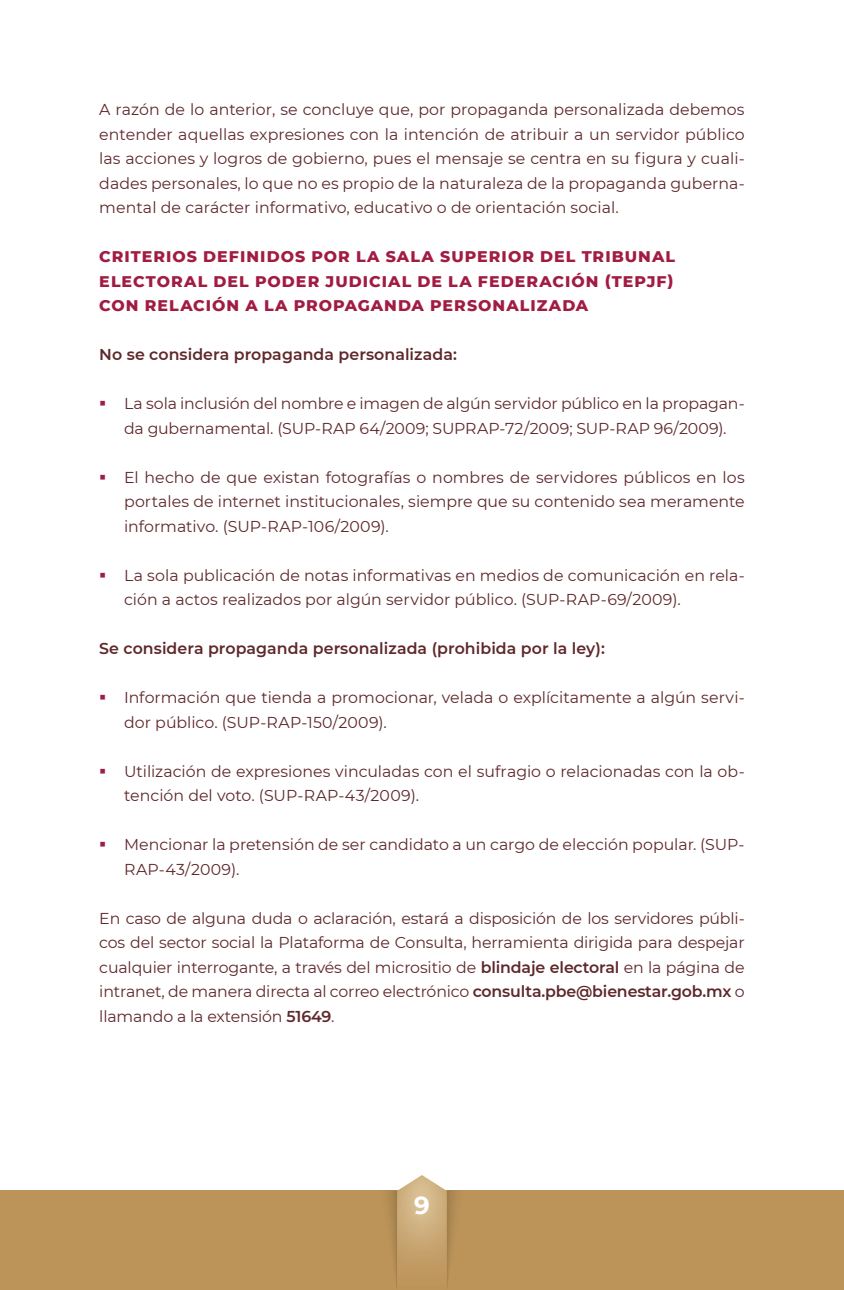
<style>
.page{position:relative;width:844px;height:1290px;background:#fff}
.page>*{position:absolute;margin:0;border:0;box-sizing:border-box;transform-origin:0 0}
.t1{font:700 24.5px "Montserrat";color:#fff}
.t2{font:15.75px/24.5px "Montserrat";color:#5f282b}
.t3{font:800 15.75px/24.5px "Montserrat";letter-spacing:.065em;color:#a11c42;text-align:justify}
.t4{font:600 15.75px "Montserrat";letter-spacing:.005em;color:#5f282b}
.s1{color:#a11c42}
.s2{font-weight:600}
</style>
<div class="page">
<div style="left:0;top:1191px;width:843px;height:99px;background:#bc945a"></div>
<svg style="left:388px;top:1191px;width:68px;height:97px"></svg>
<img style="left:397px;top:1175px;width:49px;height:113px">
<p class="t2" style="left:99px;top:97px;width:646px;text-align:justify">A razón de lo anterior, se concluye que, por propaganda personalizada debemos entender aquellas expresiones con la intención de atribuir a un servidor público las acciones y logros de gobierno, pues el mensaje se centra en su figura y cuali&shy;dades personales, lo que no es propio de la naturaleza de la propaganda guberna&shy;mental de carácter informativo, educativo o de orientación social.</p>
<p class="t3" style="left:99px;top:243px;width:577px">CRITERIOS DEFINIDOS POR LA SALA SUPERIOR DEL TRIBUNAL ELECTORAL DEL PODER JUDICIAL DE LA FEDERACIÓN (TEPJF)<br>CON RELACIÓN A LA PROPAGANDA PERSONALIZADA</p>
<p class="t4" style="left:99px;top:343px;width:359px">No se considera propaganda personalizada:</p>
<p class="t2" style="left:99px;top:391px;width:646px;text-align:center"><span class="s1">▪</span> La sola inclusión del nombre e imagen de algún servidor público en la propagan&shy;da gubernamental. (SUP-RAP 64/2009; SUPRAP-72/2009; SUP-RAP 96/2009).</p>
<p class="t2" style="left:124px;top:464px;width:622px;text-align:justify;text-indent:-25px"><span class="s1">▪</span> El hecho de que existan fotografías o nombres de servidores públicos en los portales de internet institucionales, siempre que su contenido sea meramente informativo. (SUP-RAP-106/2009).</p>
<p class="t2" style="left:124px;top:562px;width:622px;text-indent:-25px"><span class="s1">▪</span> La sola publicación de notas informativas en medios de comunicación en rela&shy;ción a actos realizados por algún servidor público. (SUP-RAP-69/2009).</p>
<p class="t4" style="left:99px;top:637px;width:507px">Se considera propaganda personalizada (prohibida por la ley):</p>
<p class="t2" style="left:124px;top:685px;width:622px;text-indent:-25px"><span class="s1">▪</span> Información que tienda a promocionar, velada o explícitamente a algún servi&shy;dor público. (SUP-RAP-150/2009).</p>
<p class="t2" style="left:124px;top:758px;width:622px;text-indent:-25px"><span class="s1">▪</span> Utilización de expresiones vinculadas con el sufragio o relacionadas con la ob&shy;tención del voto. (SUP-RAP-43/2009).</p>
<p class="t2" style="left:124px;top:832px;width:621px;text-indent:-25px"><span class="s1">▪</span> Mencionar la pretensión de ser candidato a un cargo de elección popular. (SUP-<br>RAP-43/2009).</p>
<p class="t2" style="left:99px;top:905px;width:646px;text-align:justify">En caso de alguna duda o aclaración, estará a disposición de los servidores públi&shy;cos del sector social la Plataforma de Consulta, herramienta dirigida para despejar cualquier interrogante, a través del micrositio de <span class="s2">blindaje electoral</span> en la página de intranet, de manera directa al correo electrónico <span class="s2">consulta.pbe@bienestar.gob.mx</span> o llamando a la extensión <span class="s2">51649</span>.</p>
<h1 class="t1" style="left:414px;top:1188px;width:17px">9</h1>
</div>
